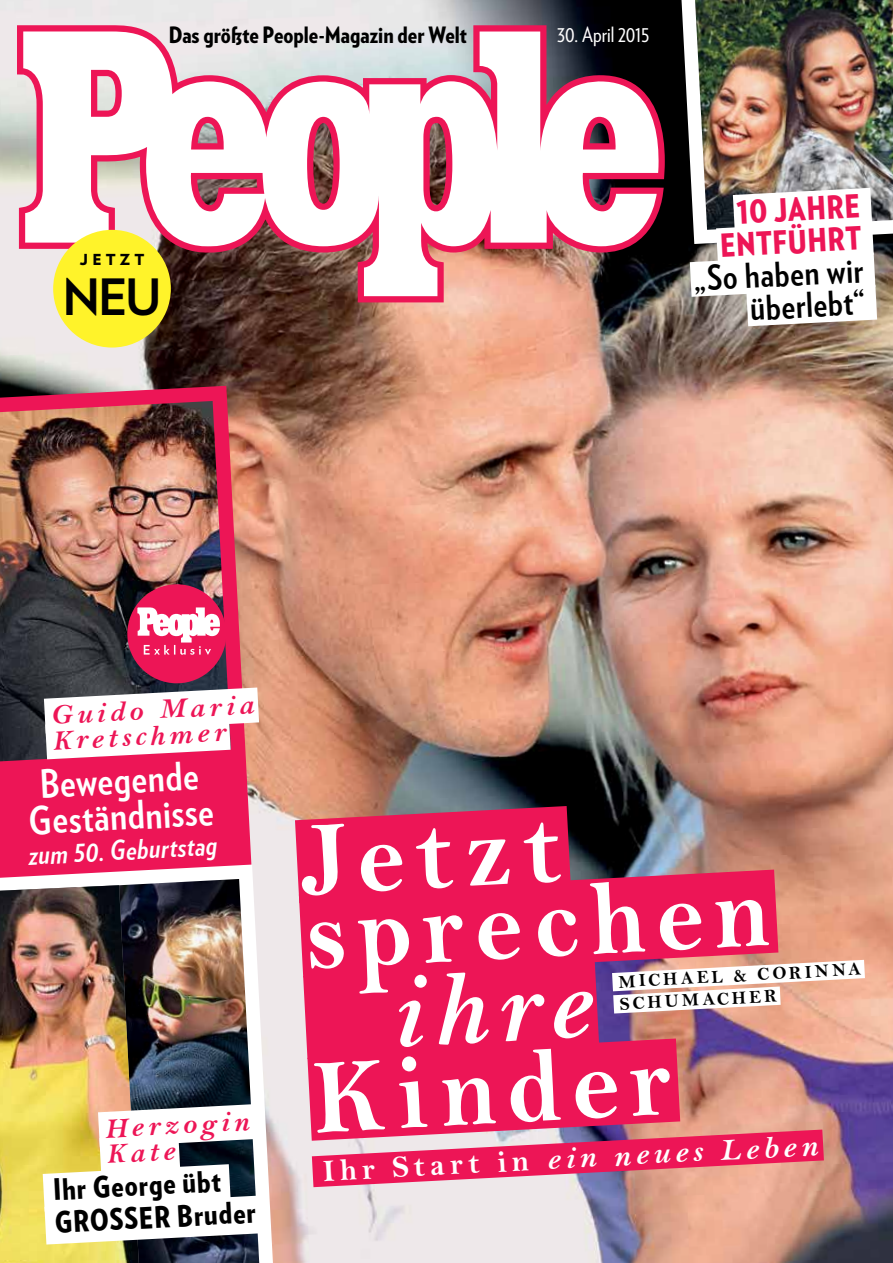
<style>
.page{position:relative;width:893px;height:1263px;background:#fff}
.page>*{position:absolute;margin:0;border:0;box-sizing:border-box;transform-origin:0 0}
.t1{font:700 106.35px "Bell MT Pro";color:#fff;scale:.95 1}
.t2{font:italic 700 106.35px "Bell MT Pro";color:#fff;scale:.95 1}
.t3{font:700 49.95px "Verlag";color:#000}
.t4{font:700 39px/36.3px "Verlag Condensed";color:#fff;text-align:center}
.t5{font:700 34.35px/32.4px "Verlag Condensed";color:#000;text-align:right}
.t6{font:900 31.8px/32.4px "Verlag Condensed";color:#ed1556;text-align:center}
.t7{font:italic 700 30.9px "Bell MT Pro";color:#fff}
.t8{font:900 29.55px/32.8px "Verlag Condensed";color:#000}
.t9{font:italic 700 28.5px/25.8px "Bell MT Pro";color:#ed1556}
.t10{font:italic 700 27px "Verlag Condensed";color:#fff}
.t11{font:900 22.5px "Verlag Condensed";color:#000}
.t12{font:21px "Verlag Condensed";color:#fff}
.t13{font:700 18.3px/22.2px "Bell MT Pro";color:#000}
.t14{font:900 15.15px "Verlag";letter-spacing:.275em;color:#000}
.s1{font-style:normal}
</style>
<div class="page">
<img style="left:0;top:0;width:893px;height:1263px">
<svg style="left:17px;top:25px;width:648px;height:277px;background:#ae717d"></svg>
<svg style="left:23px;top:31px;width:636px;height:265px"></svg>
<img style="left:0;top:378px;width:259px;height:206px">
<img style="left:673px;top:0;width:220px;height:169px">
<img style="left:654px;top:169px;width:239px;height:176px">
<svg style="left:295px;top:760px;width:361px;height:64px;background:#6f484c"></svg>
<svg style="left:282px;top:824px;width:581px;height:126px;background:#d23d60"></svg>
<div style="left:282px;top:915px;width:402px;height:78px;background:#ed1556"></div>
<svg style="left:282px;top:993px;width:483px;height:119px;background:#e13064"></svg>
<svg style="left:304px;top:1112px;width:552px;height:92px;background:#e26e89"></svg>
<svg style="left:593px;top:950px;width:291px;height:73px"></svg>
<div style="left:53px;top:230px;width:118px;height:117px;background:#fff32a;border-radius:50%"></div>
<img style="left:0;top:877px;width:282px;height:208px">
<img style="left:0;top:885px;width:139px;height:200px">
<svg style="left:0;top:584px;width:295px;height:293px"></svg>
<svg style="left:0;top:1085px;width:304px;height:178px"></svg>
<p class="t11" style="left:169px;top:18px;width:300px">Das größte People-Magazin der Welt</p>
<p class="t12" style="left:557px;top:20px;width:94px">30. April 2015</p>
<p class="t14" style="left:80px;top:247px;width:66px">JETZT</p>
<h2 class="t3" style="left:63px;top:258px;width:100px">NEU</h2>
<p class="t6" style="left:717px;top:196px;width:143px;rotate:-3deg">10 JAHRE<br>ENTFÜHRT</p>
<p class="t5" style="left:693px;top:261px;width:171px;rotate:-3deg">„So haben wir überlebt“</p>
<p class="t9" style="left:50px;top:702px;width:205px;rotate:-3deg">Guido Maria<br>Kretschmer</p>
<h3 class="t4" style="left:26px;top:764px;width:187px;rotate:-3deg">Bewegende<br>Geständnisse</h3>
<p class="t10" style="left:28px;top:835px;width:190px;rotate:-3deg">zum 50. Geburtstag</p>
<p class="t9" style="left:104px;top:1116px;width:146px;rotate:-3deg">Herzogin<br>Kate</p>
<p class="t8" style="left:52px;top:1172px;width:203px;rotate:-3deg">Ihr George übt<br>GROSSER Bruder</p>
<h1 class="t1" style="left:298px;top:798px;width:276px;rotate:-3deg">Jetzt</h1>
<h1 class="t1" style="left:302px;top:872px;width:490px;rotate:-3deg">sprechen</h1>
<p class="t13" style="left:618px;top:970px;width:244px;rotate:-3deg">MICHAEL &amp; CORINNA<br>SCHUMACHER</p>
<h1 class="t2" style="left:385px;top:951px;width:214px;rotate:-3deg">ihre</h1>
<h1 class="t1" style="left:310px;top:1036px;width:378px;rotate:-3deg">Kinder</h1>
<p class="t7" style="left:322px;top:1153px;width:496px;rotate:-3deg"><span class="s1">Ihr Start in</span> ein neues Leben</p>
</div>
